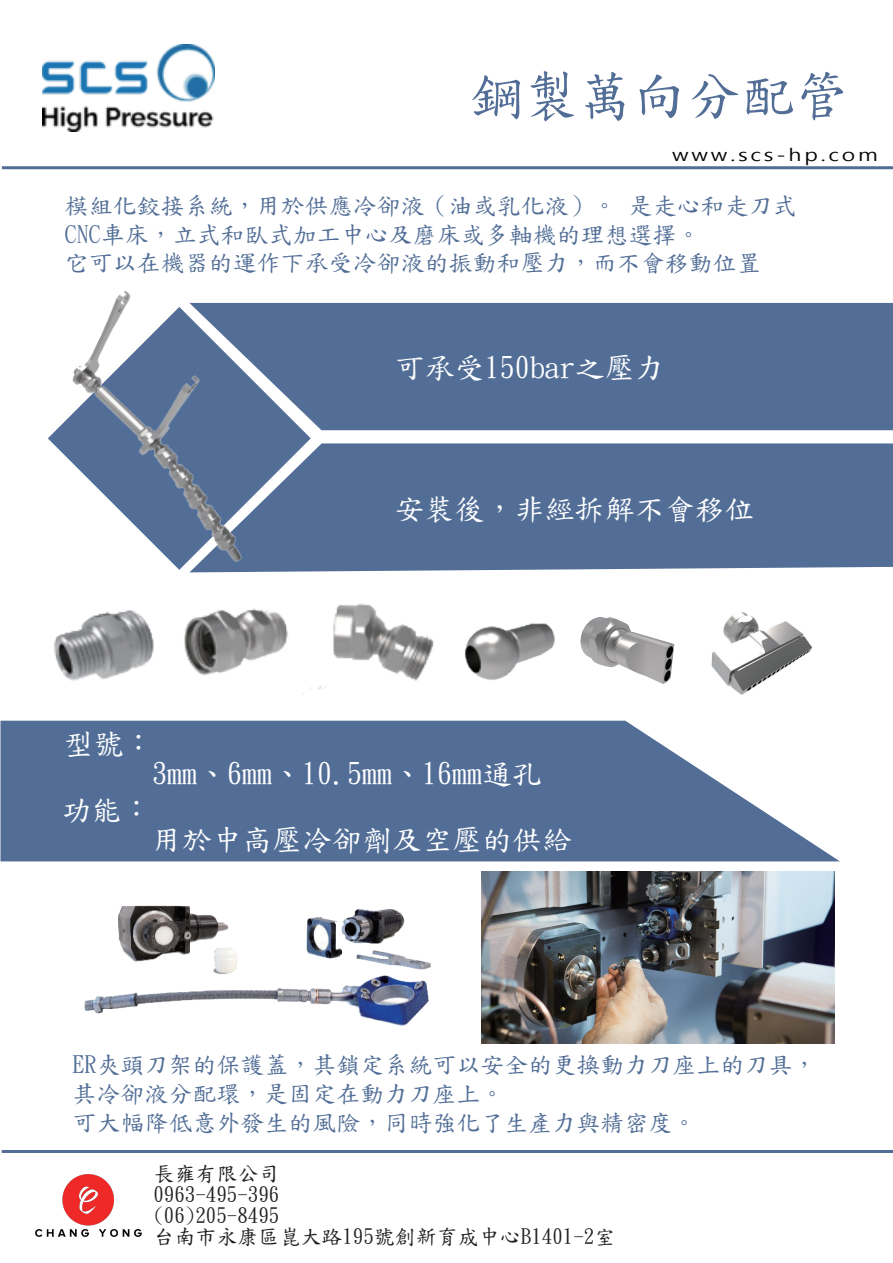
<style>
.page{position:relative;width:893px;height:1263px;background:#fff}
.page>*{position:absolute;margin:0;border:0;box-sizing:border-box;transform-origin:0 0}
.t1{font:54px "DF Kai Shu SB Estd BF";color:#526e97}
.t2{font:30px "DF Kai Shu SB Estd BF";color:#fff}
.t3{font:24px/28.8px "DF Kai Shu SB Estd BF";color:#526e97}
.t4{font:21px/21px "DF Kai Shu SB Estd BF";color:#231f20}
.t5{font:16.5px "Microsoft Jheng Hei";letter-spacing:.135em;color:#030303;scale:1.29 1}
</style>
<div class="page">
<div style="left:350px;top:303px;width:543px;height:127px;background:#526e97"></div>
<div style="left:350px;top:443px;width:543px;height:125px;background:#526e97"></div>
<svg style="left:0;top:721px;width:839px;height:140px;fill:#526e97"></svg>
<hr style="left:2px;top:166px;width:891px;height:3px;background:#526e97">
<hr style="left:2px;top:1150px;width:891px;height:3px;background:#526e97">
<img style="left:42px;top:45px;width:173px;height:87px">
<img style="left:1px;top:1150px;width:141px;height:87px">
<img style="left:507px;top:871px;width:327px;height:173px">
<img style="left:48px;top:291px;width:302px;height:270px">
<img style="left:5px;top:610px;width:309px;height:191px">
<img style="left:170px;top:541px;width:290px;height:208px">
<img style="left:397px;top:568px;width:212px;height:161px">
<img style="left:609px;top:450px;width:284px;height:211px">
<img style="left:21px;top:789px;width:486px;height:255px">
<img style="left:578px;top:615px;width:217px;height:168px">
<h1 class="t1" style="left:471px;top:69px;width:379px">鋼製萬向分配管</h1>
<p class="t5" style="left:672px;top:145px;width:161px">www.scs-hp.com</p>
<p class="t3" style="left:65px;top:191px;width:734px">模組化鉸接系統，用於供應冷卻液（油或乳化液）。 是走心和走刀式<br>CNC車床，立式和臥式加工中心及磨床或多軸機的理想選擇。<br>它可以在機器的運作下承受冷卻液的振動和壓力，而不會移動位置</p>
<p class="t2" style="left:395px;top:352px;width:271px">可承受150bar之壓力</p>
<p class="t2" style="left:64px;top:729px;width:92px">型號：</p>
<p class="t2" style="left:395px;top:494px;width:361px">安裝後，非經拆解不會移位</p>
<p class="t2" style="left:152px;top:759px;width:392px">3mm、6mm、10.5mm、16mm通孔</p>
<p class="t2" style="left:152px;top:825px;width:422px">用於中高壓冷卻劑及空壓的供給</p>
<p class="t2" style="left:62px;top:795px;width:92px">功能：</p>
<p class="t3" style="left:73px;top:1050px;width:746px">ER夾頭刀架的保護蓋，其鎖定系統可以安全的更換動力刀座上的刀具，其冷卻液分配環，是固定在動力刀座上。<br>可大幅降低意外發生的風險，同時強化了生產力與精密度。</p>
<p class="t4" style="left:153px;top:1163px;width:463px">長雍有限公司<br>0963-495-396<br>(06)205-8495<br>台南市永康區崑大路195號創新育成中心B1401-2室</p>
</div>
